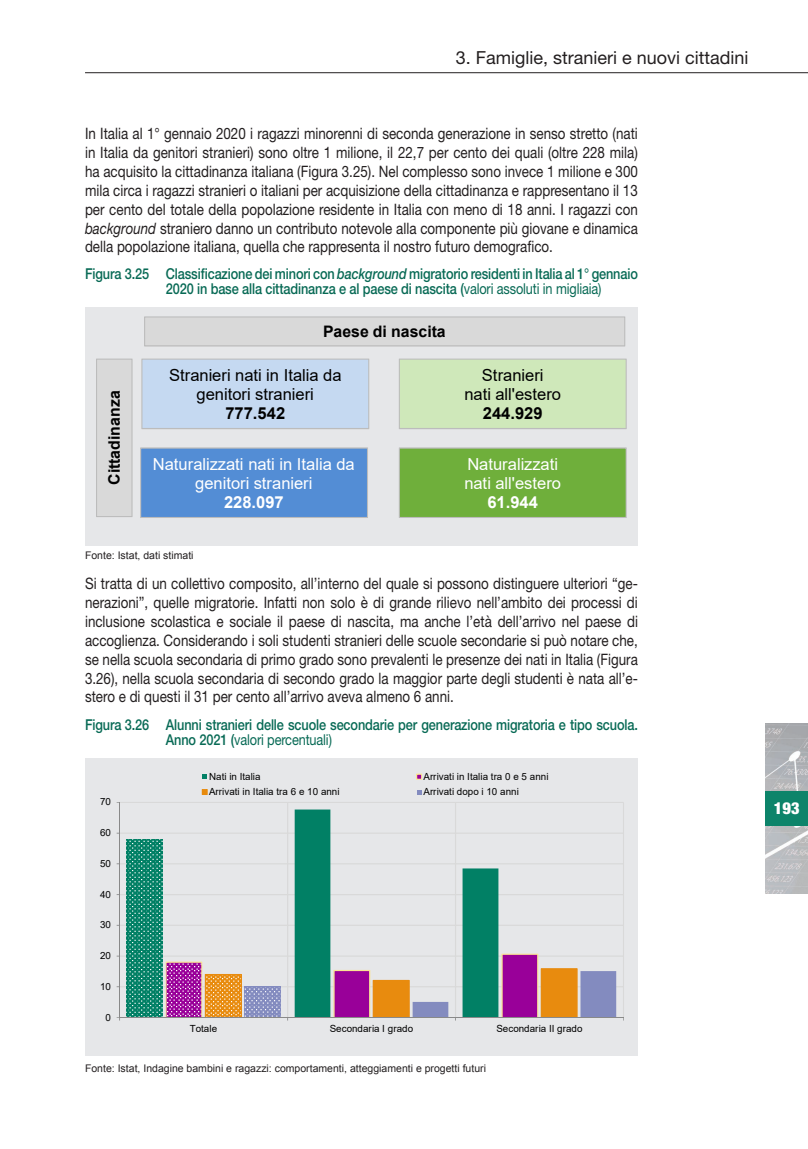
<style>
.page{position:relative;width:808px;height:1149px;background:#fff}
.page>*{position:absolute;margin:0;border:0;box-sizing:border-box;transform-origin:0 0}
.t1{font:18px "Helvetica Neue LT Std";color:#231f20}
.t2{font:16.5px/18.9px "Arial";letter-spacing:-.005em;color:#fff;text-align:center}
.t3{font:16.5px/18.9px "Arial";letter-spacing:-.005em;color:#000;text-align:center}
.t4{font:700 16.5px "Arial";color:#000}
.t5{font:700 16.5px "Arial";color:#fff}
.t6{font:900 condensed 16.5px "Helvetica Neue LT Std";color:#fff}
.t7{font:700 15.9px "Arial";color:#000}
.t8{font:15.75px/18.9px "Helvetica Neue LT Std";color:#231f20;text-align:justify;scale:.85 1}
.t9{font:500 15px/15px "Helvetica Neue LT Std";letter-spacing:-.01em;color:#086a55;scale:.85 1}
.t10{font:10.5px "Arial";color:#231f20}
.t11{font:9.75px "Arial";color:#000}
.s1{font-style:italic}
.s2{font-weight:400}
</style>
<div class="page">
<hr style="left:85px;top:72px;width:723px;height:1px;background:#231f20">
<img style="left:765px;top:723px;width:43px;height:170px">
<div style="left:765px;top:791px;width:43px;height:34px;background:#0d846a"></div>
<div style="left:85px;top:307px;width:553px;height:238px;background:#e6e7e9"></div>
<svg style="left:144px;top:316px;width:481px;height:30px"></svg>
<div style="left:399px;top:358px;width:228px;height:71px;background:#cfe8ba"></div>
<div style="left:141px;top:358px;width:228px;height:71px;background:#c5d9f1"></div>
<div style="left:140px;top:447px;width:228px;height:71px;background:#538dd5"></div>
<div style="left:399px;top:447px;width:228px;height:71px;background:#6faf3b"></div>
<svg style="left:96px;top:358px;width:37px;height:159px"></svg>
<div style="left:85px;top:757px;width:553px;height:298px;background:#e6e7e9"></div>
<hr style="left:120px;top:801px;width:503px;height:1px;background:#d9d9d9">
<hr style="left:120px;top:832px;width:503px;height:1px;background:#d9d9d9">
<hr style="left:120px;top:862px;width:503px;height:2px;background:#d9d9d9">
<hr style="left:120px;top:893px;width:503px;height:1px;background:#d9d9d9">
<hr style="left:120px;top:924px;width:503px;height:1px;background:#d9d9d9">
<hr style="left:120px;top:955px;width:503px;height:1px;background:#d9d9d9">
<hr style="left:120px;top:985px;width:503px;height:2px;background:#d9d9d9">
<hr style="left:623px;top:802px;width:1px;height:215px;background:#d9d9d9">
<hr style="left:455px;top:802px;width:1px;height:215px;background:#d9d9d9">
<hr style="left:287px;top:802px;width:1px;height:215px;background:#d9d9d9">
<svg style="left:127px;top:839px;width:35px;height:177px;background:#1c8d75"></svg>
<svg style="left:295px;top:809px;width:203px;height:207px"></svg>
<svg style="left:166px;top:961px;width:76px;height:55px;background:#cd7583"></svg>
<svg style="left:245px;top:985px;width:35px;height:31px"></svg>
<hr style="left:119px;top:802px;width:1px;height:215px;background:#898989">
<hr style="left:120px;top:1016px;width:503px;height:1px;background:#898989">
<svg style="left:333px;top:953px;width:283px;height:67px"></svg>
<svg style="left:202px;top:774px;width:5px;height:5px"></svg>
<svg style="left:416px;top:773px;width:6px;height:6px"></svg>
<svg style="left:202px;top:789px;width:6px;height:5px"></svg>
<svg style="left:417px;top:790px;width:5px;height:4px"></svg>
<p class="t1" style="left:456px;top:47px;width:294px">3. Famiglie, stranieri e nuovi cittadini</p>
<p class="t8" style="left:85px;top:124px;width:652px">In Italia al 1° gennaio 2020 i ragazzi minorenni di seconda generazione in senso stretto (nati in Italia da genitori stranieri) sono oltre 1 milione, il 22,7 per cento dei quali (oltre 228 mila) ha acquisito la cittadinanza italiana (Figura 3.25). Nel complesso sono invece 1 milione e 300 mila circa i ragazzi stranieri o italiani per acquisizione della cittadinanza e rappresentano il 13 per cento del totale della popolazione residente in Italia con meno di 18 anni. I ragazzi con <span class="s1">background</span> straniero danno un contributo notevole alla componente più giovane e dinamica della popolazione italiana, quella che rappresenta il nostro futuro demografico.</p>
<p class="t9" style="left:166px;top:266px;width:557px;text-indent:-81px">Figura 3.25 Classificazione dei minori con <span class="s1">background</span> migratorio residenti in Italia al 1° gennaio<br>2020 in base alla cittadinanza e al paese di nascita (<span class="s2">valori assoluti in migliaia)</span></p>
<p class="t7" style="left:323px;top:320px;width:124px">Paese di nascita</p>
<p class="t3" style="left:464px;top:365px;width:98px">Stranieri<br>nati all'estero</p>
<p class="t4" style="left:483px;top:401px;width:61px">244.929</p>
<p class="t3" style="left:169px;top:365px;width:174px">Stranieri nati in Italia da genitori stranieri</p>
<p class="t4" style="left:225px;top:401px;width:61px">777.542</p>
<p class="t2" style="left:153px;top:454px;width:203px">Naturalizzati nati in Italia da genitori stranieri</p>
<p class="t5" style="left:224px;top:490px;width:61px">228.097</p>
<p class="t7" style="left:103px;top:484px;width:96px;rotate:-90deg">Cittadinanza</p>
<p class="t2" style="left:464px;top:454px;width:98px;text-align:left">Naturalizzati nati all'estero</p>
<p class="t5" style="left:487px;top:490px;width:52px">61.944</p>
<p class="t10" style="left:85px;top:548px;width:110px">Fonte: Istat, dati stimati</p>
<p class="t8" style="left:85px;top:573px;width:652px">Si tratta di un collettivo composito, all’interno del quale si possono distinguere ulteriori “ge&shy;nerazioni”, quelle migratorie. Infatti non solo è di grande rilievo nell’ambito dei processi di inclusione scolastica e sociale il paese di nascita, ma anche l’età dell’arrivo nel paese di accoglienza. Considerando i soli studenti stranieri delle scuole secondarie si può notare che, se nella scuola secondaria di primo grado sono prevalenti le presenze dei nati in Italia (Figura 3.26), nella scuola secondaria di secondo grado la maggior parte degli studenti è nata all’e&shy;stero e di questi il 31 per cento all’arrivo aveva almeno 6 anni.</p>
<p class="t9" style="left:166px;top:716px;width:557px;text-indent:-81px">Figura 3.26 Alunni stranieri delle scuole secondarie per generazione migratoria e tipo scuola.<br>Anno 2021 (<span class="s2">valori percentuali)</span></p>
<p class="t11" style="left:100px;top:795px;width:12px">70</p>
<p class="t11" style="left:100px;top:825px;width:12px">60</p>
<p class="t11" style="left:100px;top:856px;width:12px">50</p>
<p class="t11" style="left:100px;top:887px;width:12px">40</p>
<p class="t11" style="left:100px;top:917px;width:12px">30</p>
<p class="t11" style="left:100px;top:948px;width:12px">20</p>
<p class="t11" style="left:100px;top:979px;width:12px">10</p>
<p class="t11" style="left:105px;top:1010px;width:7px">0</p>
<p class="t11" style="left:209px;top:769px;width:53px">Nati in Italia</p>
<p class="t11" style="left:423px;top:769px;width:127px">Arrivati in Italia tra 0 e 5 anni</p>
<p class="t11" style="left:209px;top:784px;width:132px">Arrivati in Italia tra 6 e 10 anni</p>
<p class="t11" style="left:423px;top:784px;width:97px">Arrivati dopo i 10 anni</p>
<p class="t11" style="left:190px;top:1021px;width:29px">Totale</p>
<p class="t11" style="left:330px;top:1021px;width:85px">Secondaria I grado</p>
<p class="t11" style="left:496px;top:1021px;width:88px">Secondaria II grado</p>
<p class="t10" style="left:85px;top:1060px;width:402px">Fonte: Istat, Indagine bambini e ragazzi: comportamenti, atteggiamenti e progetti futuri</p>
<p class="t6" style="left:774px;top:797px;width:27px">193</p>
</div>
